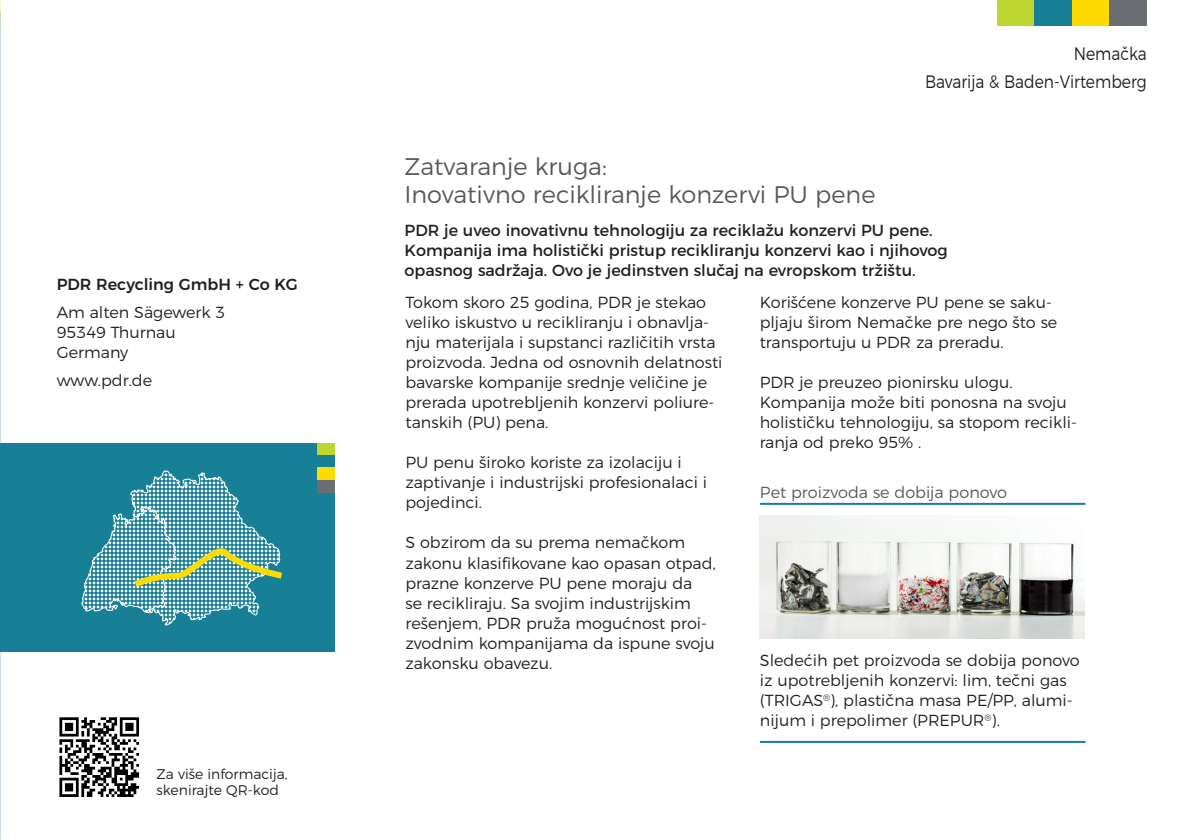
<style>
.page{position:relative;width:1191px;height:840px;background:#fff}
.page>*{position:absolute;margin:0;border:0;box-sizing:border-box;transform-origin:0 0}
.t1{font:300 24px "Montserrat";color:#57585a}
.t2{font:300 18px "Montserrat";color:#231f20;scale:.86 1}
.t3{font:300 16px/20px "Montserrat";color:#231f20}
.t4{font:16px "Montserrat";color:#231f20}
.t5{font:300 16px "Montserrat";color:#57585a}
.t6{font:500 16px "Montserrat";color:#231f20}
.t7{font:300 14px/16px "Montserrat";color:#231f20}
</style>
<div class="page">
<div style="left:0;top:442px;width:334px;height:209px;background:#178097"></div>
<div style="left:317px;top:442px;width:17px;height:13px;background:#bed630"></div>
<div style="left:317px;top:467px;width:17px;height:13px;background:#ffdc01"></div>
<div style="left:317px;top:480px;width:17px;height:12px;background:#6a6d72"></div>
<svg style="left:59px;top:717px;width:80px;height:79px"></svg>
<div style="left:997px;top:0;width:37px;height:26px;background:#bed630"></div>
<div style="left:1034px;top:0;width:37px;height:26px;background:#178097"></div>
<div style="left:1071px;top:0;width:38px;height:26px;background:#ffdc01"></div>
<div style="left:1109px;top:0;width:37px;height:26px;background:#6a6d72"></div>
<img style="left:760px;top:515px;width:325px;height:123px">
<hr style="left:760px;top:502px;width:325px;height:2px;background:#178097">
<hr style="left:760px;top:740px;width:325px;height:2px;background:#178097">
<svg style="left:82px;top:470px;width:200px;height:155px"></svg>
<p class="t6" style="left:57px;top:271px;width:242px">PDR Recycling GmbH + Co KG</p>
<p class="t3" style="left:57px;top:301px;width:170px">Am alten Sägewerk 3</p>
<p class="t3" style="left:57px;top:321px;width:121px">95349 Thurnau</p>
<p class="t3" style="left:57px;top:341px;width:73px">Germany</p>
<p class="t3" style="left:57px;top:369px;width:97px">www.pdr.de</p>
<p class="t7" style="left:156px;top:764px;width:133px">Za više informacija, skenirajte QR-kod</p>
<p class="t1" style="left:404px;top:148px;width:204px">Zatvaranje kruga:</p>
<p class="t1" style="left:404px;top:176px;width:472px">Inovativno recikliranje konzervi PU pene</p>
<p class="t2" style="left:1073px;top:39px;width:86px">Nemačka</p>
<p class="t2" style="left:925px;top:67px;width:259px">Bavarija &amp; Baden-Virtemberg</p>
<p class="t4" style="left:404px;top:217px;width:530px">PDR je uveo inovativnu tehnologiju za reciklažu konzervi PU pene.</p>
<p class="t4" style="left:404px;top:237px;width:544px">Kompanija ima holistički pristup recikliranju konzervi kao i njihovog</p>
<p class="t4" style="left:404px;top:257px;width:512px">opasnog sadržaja. Ovo je jedinstven slučaj na evropskom tržištu.</p>
<p class="t3" style="left:405px;top:291px;width:318px">Tokom skoro 25 godina, PDR je stekao veliko iskustvo u recikliranju i obnavlja&shy;nju materijala i supstanci različitih vrsta proizvoda. Jedna od osnovnih delatnosti bavarske kompanije srednje veličine je prerada upotrebljenih konzervi poliure&shy;tanskih (PU) pena.</p>
<p class="t3" style="left:405px;top:451px;width:303px">PU penu široko koriste za izolaciju i zaptivanje i industrijski profesionalaci i pojedinci.</p>
<p class="t3" style="left:405px;top:531px;width:312px">S obzirom da su prema nemačkom zakonu klasifikovane kao opasan otpad, prazne konzerve PU pene moraju da<br>se recikliraju. Sa svojim industrijskim rešenjem, PDR pruža mogućnost proi&shy;zvodnim kompanijama da ispune svoju zakonsku obavezu.</p>
<p class="t3" style="left:759px;top:291px;width:299px">Korišćene konzerve PU pene se saku&shy;pljaju širom Nemačke pre nego što se transportuju u PDR za preradu.</p>
<p class="t3" style="left:759px;top:371px;width:319px">PDR je preuzeo pionirsku ulogu.<br>Kompanija može biti ponosna na svoju holističku tehnologiju, sa stopom recikli&shy;ranja od preko 95% .</p>
<p class="t5" style="left:760px;top:479px;width:248px">Pet proizvoda se dobija ponovo</p>
<p class="t3" style="left:760px;top:648px;width:321px">Sledećih pet proizvoda se dobija ponovo iz upotrebljenih konzervi: lim, tečni gas (TRIGAS<sup>®</sup>), plastična masa PE/PP, alumi&shy;nijum i prepolimer (PREPUR<sup>®</sup>).</p>
</div>
